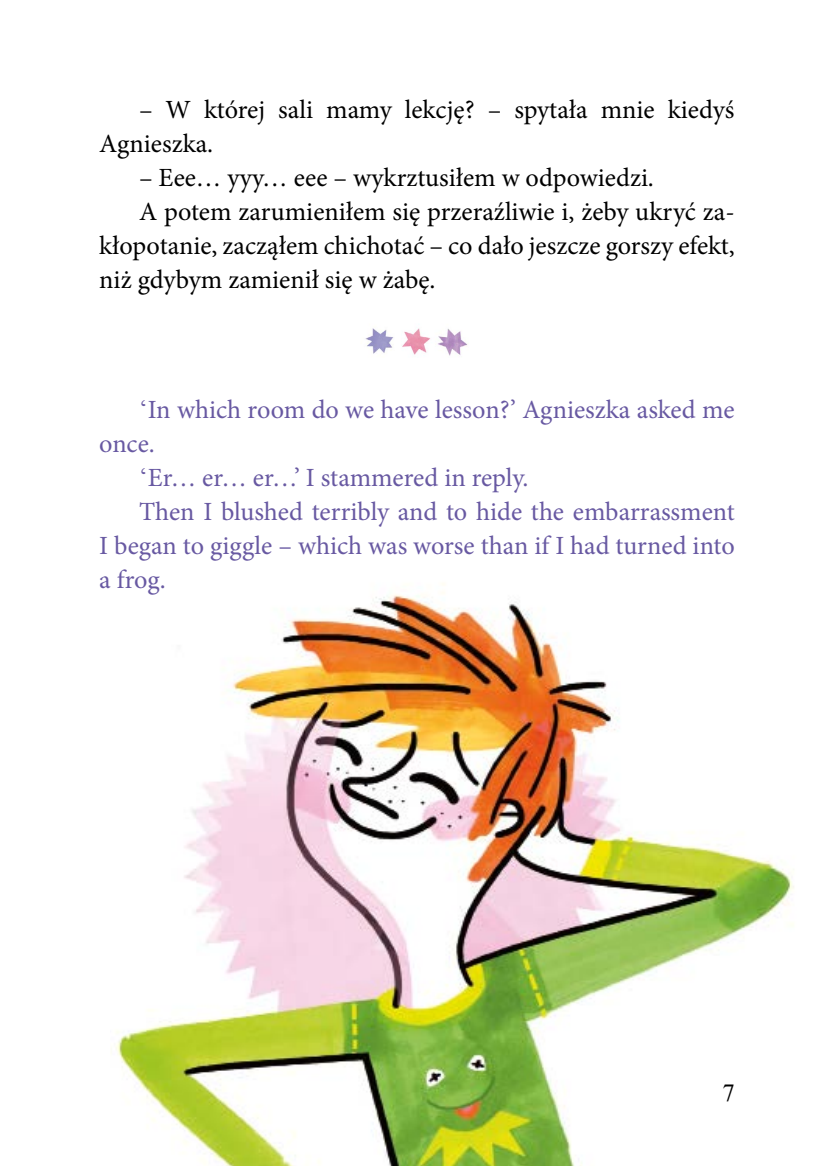
<style>
.page{position:relative;width:834px;height:1166px;background:#fff}
.page>*{position:absolute;margin:0;border:0;box-sizing:border-box;transform-origin:0 0}
.t1{font:26.25px/33.9px "Minion Pro";color:#000}
.t2{font:26.25px "Minion Pro";color:#6859a2}
.t3{font:24.5px "Times New Roman";color:#000}
.s1{font-family:"Times New Roman"}
</style>
<div class="page">
<img style="left:116px;top:583px;width:678px;height:583px">
<img style="left:365px;top:328px;width:103px;height:28px">
<p class="t1" style="left:99px;top:93px;width:636px;text-indent:40px">– W której sali mamy lekcję? – spytała mnie kiedyś<br>Agnieszka.</p>
<p class="t1" style="left:139px;top:161px;width:516px">– Eee… yyy… eee – wykrztusiłem w odpowiedzi.</p>
<p class="t1" style="left:139px;top:195px;width:597px">A potem zarumieniłem się przeraźliwie i, żeby ukryć za-</p>
<p class="t1" style="left:99px;top:229px;width:637px">kłopotanie, zacząłem chichotać – co dało jeszcze gorszy efekt,</p>
<p class="t1" style="left:99px;top:263px;width:338px">niż gdybym zamienił się w żabę.</p>
<p class="t2" style="left:139px;top:392px;width:597px"><span class="s1">‘</span>In which room do we have lesson?’ Agnieszka asked me</p>
<p class="t2" style="left:99px;top:426px;width:57px">once.</p>
<p class="t2" style="left:139px;top:460px;width:391px"><span class="s1">‘</span>Er… er… er…’ I stammered in reply.</p>
<p class="t2" style="left:139px;top:494px;width:597px">Then I blushed terribly and to hide the embarrassment</p>
<p class="t2" style="left:99px;top:528px;width:637px">I began to giggle – which was worse than if I had turned into</p>
<p class="t2" style="left:99px;top:562px;width:68px">a frog.</p>
<p class="t3" style="left:722px;top:1076px;width:14px">7</p>
</div>
